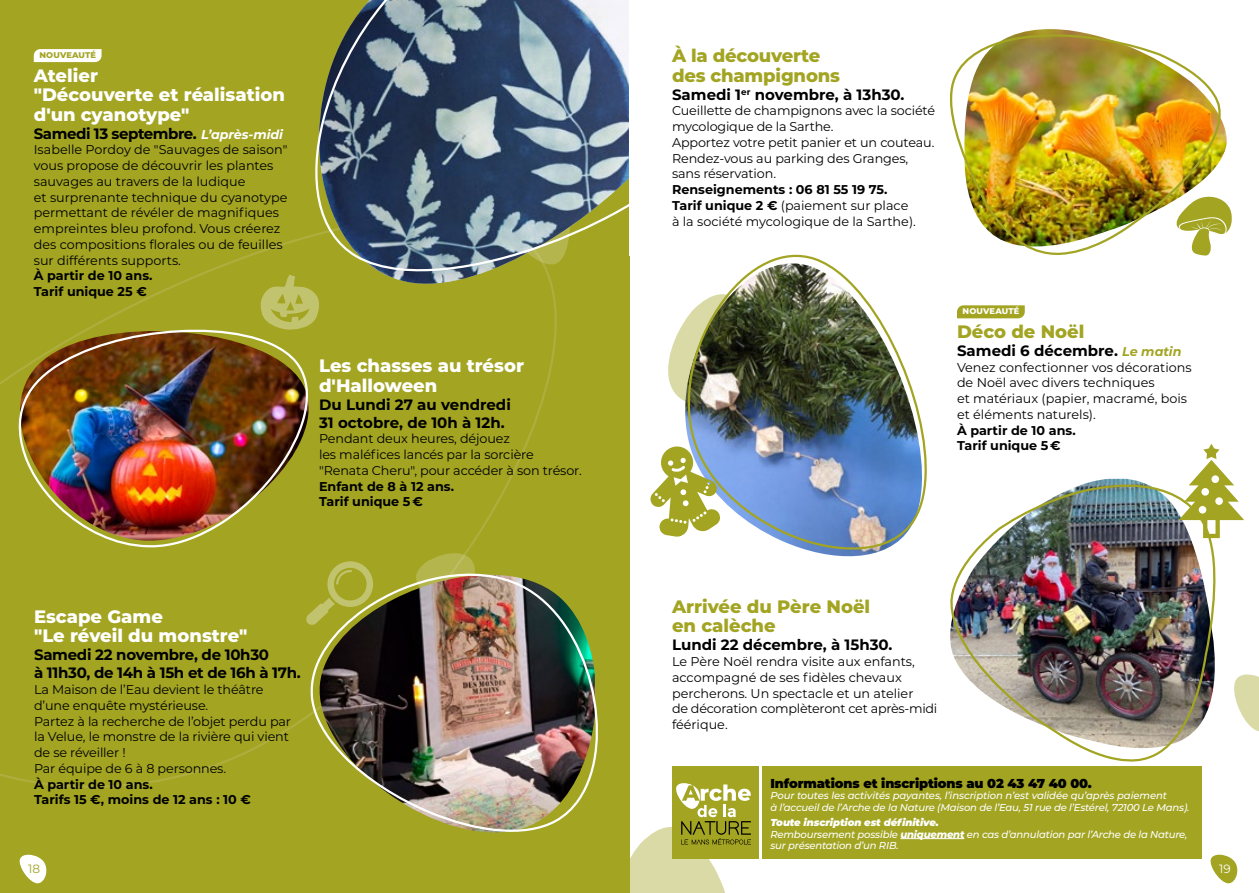
<style>
.page{position:relative;width:1259px;height:893px;background:#fff}
.page>*{position:absolute;margin:0;border:0;box-sizing:border-box;transform-origin:0 0}
.t1{font:800 18px/19.5px "Montserrat";color:#fff}
.t2{font:800 18px/19.5px "Montserrat";color:#a2a422}
.t3{font:700 15px/18px "Montserrat";letter-spacing:-.005em;color:#000}
.t4{font:700 15px "Montserrat";letter-spacing:-.03em;color:#000}
.t5{font:900 12.9px "Montserrat";letter-spacing:-.01em;color:#000}
.t6{font:12.75px/15.8px "Montserrat";letter-spacing:-.01em;color:#000}
.t7{font:700 12.75px/15.8px "Montserrat";color:#000}
.t8{font:12px "Montserrat";color:#a2a422}
.t9{font:12px "Montserrat";color:#fff}
.t10{font:italic 500 10.05px/11.6px "Montserrat";letter-spacing:-.02em;color:#fff}
.t11{font:800 8.25px "Montserrat";letter-spacing:.02em;color:#fff}
.t12{font:800 8.25px "Montserrat";letter-spacing:.02em;color:#a2a422}
.s1{font-style:italic;font-size:12.75px;color:#fff}
.s2{font-weight:700}
.s3{font-style:italic;font-size:12.75px;color:#a2a422}
.s4{font-weight:900}
.s5{font-weight:800}
</style>
<div class="page">
<div style="left:0;top:0;width:629px;height:893px;background:#a2a422"></div>
<svg style="left:0;top:236px;width:557px;height:552px"></svg>
<svg style="left:1246px;top:674px;width:13px;height:58px"></svg>
<svg style="left:306px;top:561px;width:3px;height:64px"></svg>
<svg style="left:414px;top:551px;width:62px;height:9px"></svg>
<svg style="left:260px;top:275px;width:61px;height:55px"></svg>
<svg style="left:668px;top:322px;width:16px;height:79px"></svg>
<img style="left:318px;top:283px;width:312px;height:8px">
<svg style="left:306px;top:0;width:324px;height:283px"></svg>
<div style="left:629px;top:0;width:116px;height:256px;background:#fff"></div>
<img style="left:4px;top:312px;width:311px;height:236px">
<img style="left:309px;top:560px;width:289px;height:273px">
<img style="left:949px;top:29px;width:278px;height:226px">
<svg style="left:1174px;top:197px;width:58px;height:59px"></svg>
<img style="left:686px;top:254px;width:239px;height:303px">
<img style="left:855px;top:439px;width:391px;height:434px">
<svg style="left:650px;top:446px;width:70px;height:91px"></svg>
<svg style="left:1178px;top:444px;width:66px;height:94px"></svg>
<svg style="left:1210px;top:854px;width:27px;height:30px"></svg>
<svg style="left:20px;top:855px;width:27px;height:29px"></svg>
<svg style="left:957px;top:305px;width:67px;height:13px"></svg>
<div style="left:762px;top:767px;width:439px;height:92px;background:#a2a422"></div>
<hr style="left:900px;top:838px;width:64px;height:1px;background:#fff">
<div style="left:672px;top:767px;width:86px;height:92px;background:#a2a422"></div>
<svg style="left:629px;top:782px;width:122px;height:111px"></svg>
<svg style="left:34px;top:49px;width:68px;height:13px"></svg>
<p class="t12" style="left:39px;top:49px;width:58px">NOUVEAUTÉ</p>
<h1 class="t1" style="left:34px;top:64px;width:253px">Atelier<br>"Découverte et réalisation d'un cyanotype"</h1>
<p class="t4" style="left:34px;top:122px;width:251px">Samedi 13 septembre. <span class="s1">L’après-midi</span></p>
<p class="t6" style="left:34px;top:141px;width:255px">Isabelle Pordoy de "Sauvages de saison" vous propose de découvrir les plantes sauvages au travers de la ludique<br>et surprenante technique du cyanotype permettant de révéler de magnifiques empreintes bleu profond. Vous créerez des compositions florales ou de feuilles sur différents supports.</p>
<p class="t7" style="left:34px;top:267px;width:120px">À partir de 10 ans.<br>Tarif unique 25 €</p>
<h1 class="t1" style="left:319px;top:355px;width:206px">Les chasses au trésor d'Halloween</h1>
<p class="t3" style="left:319px;top:395px;width:193px">Du Lundi 27 au vendredi<br>31 octobre, de 10h à 12h.</p>
<p class="t6" style="left:319px;top:430px;width:264px">Pendant deux heures, déjouez<br>les maléfices lancés par la sorcière "Renata Cheru", pour accéder à son trésor.</p>
<p class="t7" style="left:319px;top:478px;width:136px">Enfant de 8 à 12 ans.<br>Tarif unique 5 €</p>
<h1 class="t1" style="left:34px;top:606px;width:215px">Escape Game<br>"Le réveil du monstre"</h1>
<p class="t3" style="left:34px;top:645px;width:268px">Samedi 22 novembre, de 10h30<br>à 11h30, de 14h à 15h et de 16h à 17h.</p>
<p class="t6" style="left:34px;top:681px;width:258px">La Maison de l’Eau devient le théâtre d’une enquête mystérieuse.<br>Partez à la recherche de l’objet perdu par la Velue, le monstre de la rivière qui vient de se réveiller !<br>Par équipe de 6 à 8 personnes.</p>
<p class="t7" style="left:34px;top:776px;width:218px">À partir de 10 ans.<br>Tarifs 15 €, moins de 12 ans : 10 €</p>
<h1 class="t2" style="left:672px;top:45px;width:170px">À la découverte des champignons</h1>
<p class="t3" style="left:672px;top:85px;width:234px">Samedi 1<sup>er</sup> novembre, à 13h30.</p>
<p class="t6" style="left:672px;top:102px;width:265px">Cueillette de champignons avec la société mycologique de la Sarthe.<br>Apportez votre petit panier et un couteau.<br>Rendez-vous au parking des Granges, sans réservation.</p>
<p class="t6" style="left:672px;top:181px;width:245px"><span class="s2">Renseignements : 06 81 55 19 75.<br>Tarif unique 2 €</span> (paiement sur place à la société mycologique de la Sarthe).</p>
<p class="t11" style="left:962px;top:305px;width:58px">NOUVEAUTÉ</p>
<h1 class="t2" style="left:957px;top:321px;width:129px">Déco de Noël</h1>
<p class="t3" style="left:957px;top:341px;width:226px">Samedi 6 décembre. <span class="s3">Le matin</span></p>
<p class="t6" style="left:957px;top:359px;width:236px">Venez confectionner vos décorations de Noël avec divers techniques<br>et matériaux (papier, macramé, bois et éléments naturels).</p>
<p class="t7" style="left:957px;top:422px;width:120px">À partir de 10 ans.<br>Tarif unique 5 €</p>
<h1 class="t2" style="left:672px;top:596px;width:200px">Arrivée du Père Noël en calèche</h1>
<p class="t3" style="left:672px;top:635px;width:222px">Lundi 22 décembre, à 15h30.</p>
<p class="t6" style="left:672px;top:653px;width:267px">Le Père Noël rendra visite aux enfants, accompagné de ses fidèles chevaux percherons. Un spectacle et un atelier<br>de décoration complèteront cet après-midi féérique.</p>
<p class="t5" style="left:770px;top:773px;width:323px">Informations et inscriptions au 02 43 47 40 00.</p>
<p class="t10" style="left:770px;top:789px;width:420px">Pour toutes les activités payantes, l’inscription n’est validée qu’après paiement<br>à l’accueil de l’Arche de la Nature (Maison de l’Eau, 51 rue de l’Estérel, 72100 Le Mans).</p>
<p class="t10" style="left:770px;top:816px;width:418px"><span class="s4">Toute inscription est définitive.<br></span>Remboursement possible <span class="s5">uniquement</span> en cas d’annulation par l’Arche de la Nature, sur présentation d’un RIB.</p>
<p class="t8" style="left:28px;top:860px;width:13px">18</p>
<p class="t9" style="left:1219px;top:860px;width:13px">19</p>
</div>
